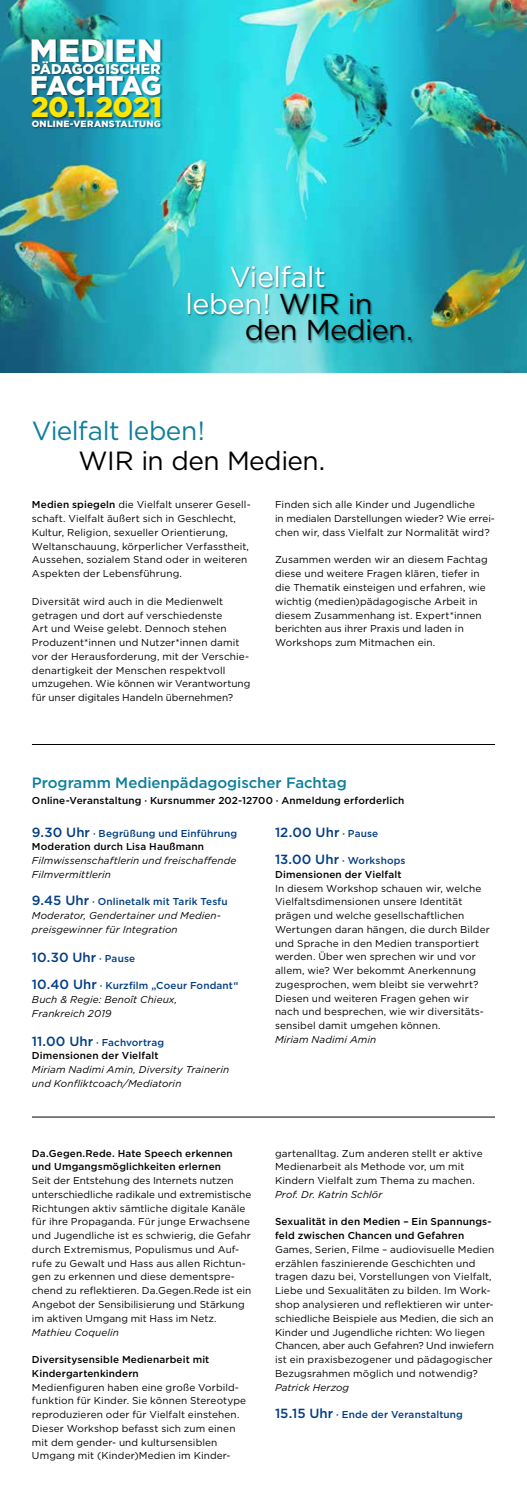
<style>
.page{position:relative;width:527px;height:1489px;background:#fff}
.page>*{position:absolute;margin:0;border:0;box-sizing:border-box;transform-origin:0 0}
.t1{font:900 32.25px "Gotham";letter-spacing:.015em;color:#fff}
.t2{font:28.75px "Gotham";letter-spacing:-.015em;color:#fff}
.t3{font:28.75px "Gotham";letter-spacing:-.025em;color:#000}
.t4{font:900 28.38px "Gotham";letter-spacing:-.025em;color:#ffe600}
.t5{font:900 26.88px "Gotham";letter-spacing:-.055em;color:#fff}
.t6{font:26.25px "Gotham";letter-spacing:-.025em;color:#000}
.t7{font:26.25px "Gotham";letter-spacing:-.02em;color:#0e7e9c}
.t8{font:500 15px "Gotham";letter-spacing:-.005em;color:#0e7e9c}
.t9{font:900 14.12px "Gotham";color:#fff}
.t10{font:500 13.25px "Gotham";letter-spacing:.005em;color:#023e84}
.t11{font:10px/13.8px "Gotham";letter-spacing:.01em;color:#000}
.t12{font:500 10px/13.8px "Gotham";letter-spacing:.015em;color:#000}
.t13{font:italic 10px/13.8px "Gotham";letter-spacing:.005em;color:#000}
.t14{font:500 10px "Gotham";letter-spacing:.015em;color:#023e84}
.t15{font:900 9px "Gotham";letter-spacing:.03em;color:#fff}
.s1{color:#000}
.s2{font-weight:500}
.s3{font-size:13.25px;color:#023e84}
.s4{color:#023e84}
.s5{font-weight:500;font-style:normal;font-size:13.25px;color:#023e84}
.s6{font-weight:500;font-style:normal;color:#023e84}
.s7{font-size:10px}
.s8{font-size:13.25px}
</style>
<div class="page">
<img style="left:0;top:0;width:526px;height:372px">
<div style="left:31px;top:39px;width:132px;height:91px;background:#000;opacity:.5"></div>
<div style="left:188px;top:266px;width:225px;height:78px;background:#000;opacity:.4"></div>
<hr style="left:32px;top:744px;width:462px;height:1px;background:#000">
<hr style="left:32px;top:1116px;width:462px;height:1px;background:#000">
<h1 class="t1" style="left:30px;top:28px;width:134px">MEDIEN</h1>
<h3 class="t9" style="left:31px;top:59px;width:131px">PÄDAGOGISCHER</h3>
<h3 class="t5" style="left:30px;top:67px;width:132px">FACHTAG</h3>
<h3 class="t4" style="left:31px;top:88px;width:132px">20.1.2021</h3>
<p class="t15" style="left:32px;top:117px;width:130px">ONLINE-VERANSTALTUNG</p>
<h2 class="t2" style="left:229px;top:258px;width:98px">Vielfalt</h2>
<h2 class="t2" style="left:185px;top:285px;width:188px">leben! <span class="s1">WIR in</span></h2>
<h2 class="t3" style="left:245px;top:312px;width:170px">den Medien.</h2>
<h3 class="t7" style="left:32px;top:414px;width:174px">Vielfalt leben!</h3>
<h3 class="t6" style="left:78px;top:443px;width:248px">WIR in den Medien.</h3>
<p class="t11" style="left:32px;top:498px;width:220px"><span class="s2">Medien spiegeln</span> die Vielfalt unserer Gesell&shy;schaft. Vielfalt äußert sich in Geschlecht, Kultur, Religion, sexueller Orientierung, Weltanschauung, körperlicher Verfasstheit, Aussehen, sozialem Stand oder in weiteren Aspekten der Lebensführung.</p>
<p class="t11" style="left:32px;top:594px;width:220px">Diversität wird auch in die Medienwelt getragen und dort auf verschiedenste<br>Art und Weise gelebt. Dennoch stehen Produzent*innen und Nutzer*innen damit vor der Herausforderung, mit der Verschie&shy;denartigkeit der Menschen respektvoll umzugehen. Wie können wir Verantwortung für unser digitales Handeln übernehmen?</p>
<p class="t11" style="left:275px;top:498px;width:221px">Finden sich alle Kinder und Jugendliche<br>in medialen Darstellungen wieder? Wie errei&shy;chen wir, dass Vielfalt zur Normalität wird?</p>
<p class="t11" style="left:275px;top:553px;width:214px">Zusammen werden wir an diesem Fachtag diese und weitere Fragen klären, tiefer in die Thematik einsteigen und erfahren, wie wichtig (medien)pädagogische Arbeit in diesem Zusammenhang ist. Expert*innen berichten aus ihrer Praxis und laden in Workshops zum Mitmachen ein.</p>
<h3 class="t8" style="left:32px;top:773px;width:316px">Programm Medienpädagogischer Fachtag</h3>
<p class="t12" style="left:32px;top:793px;width:373px">Online-Veranstaltung · Kursnummer 202-12700 · Anmeldung erforderlich</p>
<p class="t12" style="left:32px;top:826px;width:206px"><span class="s3">9.30 Uhr</span> <span class="s4">· Begrüßung und Einführung<br></span>Moderation durch Lisa Haußmann</p>
<p class="t13" style="left:32px;top:853px;width:206px">Filmwissenschaftlerin und freischaffende<br>Filmvermittlerin</p>
<p class="t13" style="left:32px;top:894px;width:197px"><span class="s5">9.45 Uhr</span> <span class="s6">· Onlinetalk mit Tarik Tesfu<br></span>Moderator, Gendertainer und Medien&shy;preisgewinner für Integration</p>
<h3 class="t10" style="left:32px;top:948px;width:105px">10.30 Uhr <span class="s7">· Pause</span></h3>
<p class="t13" style="left:32px;top:978px;width:208px"><span class="s5">10.40 Uhr</span> <span class="s6">· Kurzfilm „Coeur Fondant“<br></span>Buch &amp; Regie: Benoît Chieux,<br>Frankreich 2019</p>
<p class="t12" style="left:32px;top:1035px;width:134px"><span class="s3">11.00 Uhr</span> <span class="s4">· Fachvortrag<br></span>Dimensionen der Vielfalt</p>
<p class="t13" style="left:32px;top:1062px;width:198px">Miriam Nadimi Amin, Diversity Trainerin und Konfliktcoach/Mediatorin</p>
<h3 class="t10" style="left:275px;top:823px;width:105px">12.00 Uhr <span class="s7">· Pause</span></h3>
<p class="t12" style="left:275px;top:853px;width:132px"><span class="s3">13.00 Uhr</span> <span class="s4">· Workshops<br></span>Dimensionen der Vielfalt</p>
<p class="t11" style="left:275px;top:881px;width:216px">In diesem Workshop schauen wir, welche Vielfaltsdimensionen unsere Identität prägen und welche gesellschaftlichen Wertungen daran hängen, die durch Bilder und Sprache in den Medien transportiert werden. Über wen sprechen wir und vor allem, wie? Wer bekommt Anerkennung zugesprochen, wem bleibt sie verwehrt?<br>Diesen und weiteren Fragen gehen wir nach und besprechen, wie wir diversitäts&shy;sensibel damit umgehen können.</p>
<p class="t13" style="left:275px;top:1032px;width:103px">Miriam Nadimi Amin</p>
<p class="t12" style="left:32px;top:1145px;width:202px">Da.Gegen.Rede. Hate Speech erkennen und Umgangsmöglichkeiten erlernen</p>
<p class="t11" style="left:32px;top:1173px;width:221px">Seit der Entstehung des Internets nutzen unterschiedliche radikale und extremistische Richtungen aktiv sämtliche digitale Kanäle für ihre Propaganda. Für junge Erwachsene und Jugendliche ist es schwierig, die Gefahr durch Extremismus, Populismus und Auf&shy;rufe zu Gewalt und Hass aus allen Richtun&shy;gen zu erkennen und diese dementspre&shy;chend zu reflektieren. Da.Gegen.Rede ist ein Angebot der Sensibilisierung und Stärkung im aktiven Umgang mit Hass im Netz.</p>
<p class="t13" style="left:32px;top:1324px;width:88px">Mathieu Coquelin</p>
<p class="t12" style="left:32px;top:1352px;width:179px">Diversitysensible Medienarbeit mit<br>Kindergartenkindern</p>
<p class="t11" style="left:32px;top:1379px;width:215px">Medienfiguren haben eine große Vorbild&shy;funktion für Kinder. Sie können Stereotype reproduzieren oder für Vielfalt einstehen.<br>Dieser Workshop befasst sich zum einen mit dem gender- und kultursensiblen Umgang mit (Kinder)Medien im Kinder-</p>
<p class="t11" style="left:275px;top:1145px;width:209px">gartenalltag. Zum anderen stellt er aktive<br>Medienarbeit als Methode vor, um mit<br>Kindern Vielfalt zum Thema zu machen.</p>
<p class="t13" style="left:275px;top:1187px;width:109px">Prof. Dr. Katrin Schlör</p>
<p class="t12" style="left:275px;top:1214px;width:218px">Sexualität in den Medien – Ein Spannungs&shy;feld zwischen Chancen und Gefahren</p>
<p class="t11" style="left:275px;top:1242px;width:220px">Games, Serien, Filme – audiovisuelle Medien erzählen faszinierende Geschichten und tragen dazu bei, Vorstellungen von Vielfalt, Liebe und Sexualitäten zu bilden. Im Work&shy;shop analysieren und reflektieren wir unter&shy;schiedliche Beispiele aus Medien, die sich an Kinder und Jugendliche richten: Wo liegen Chancen, aber auch Gefahren? Und inwiefern ist ein praxisbezogener und pädagogischer Bezugsrahmen möglich und notwendig?</p>
<p class="t13" style="left:275px;top:1379px;width:75px">Patrick Herzog</p>
<p class="t14" style="left:275px;top:1407px;width:189px"><span class="s8">15.15 Uhr</span> · Ende der Veranstaltung</p>
</div>
